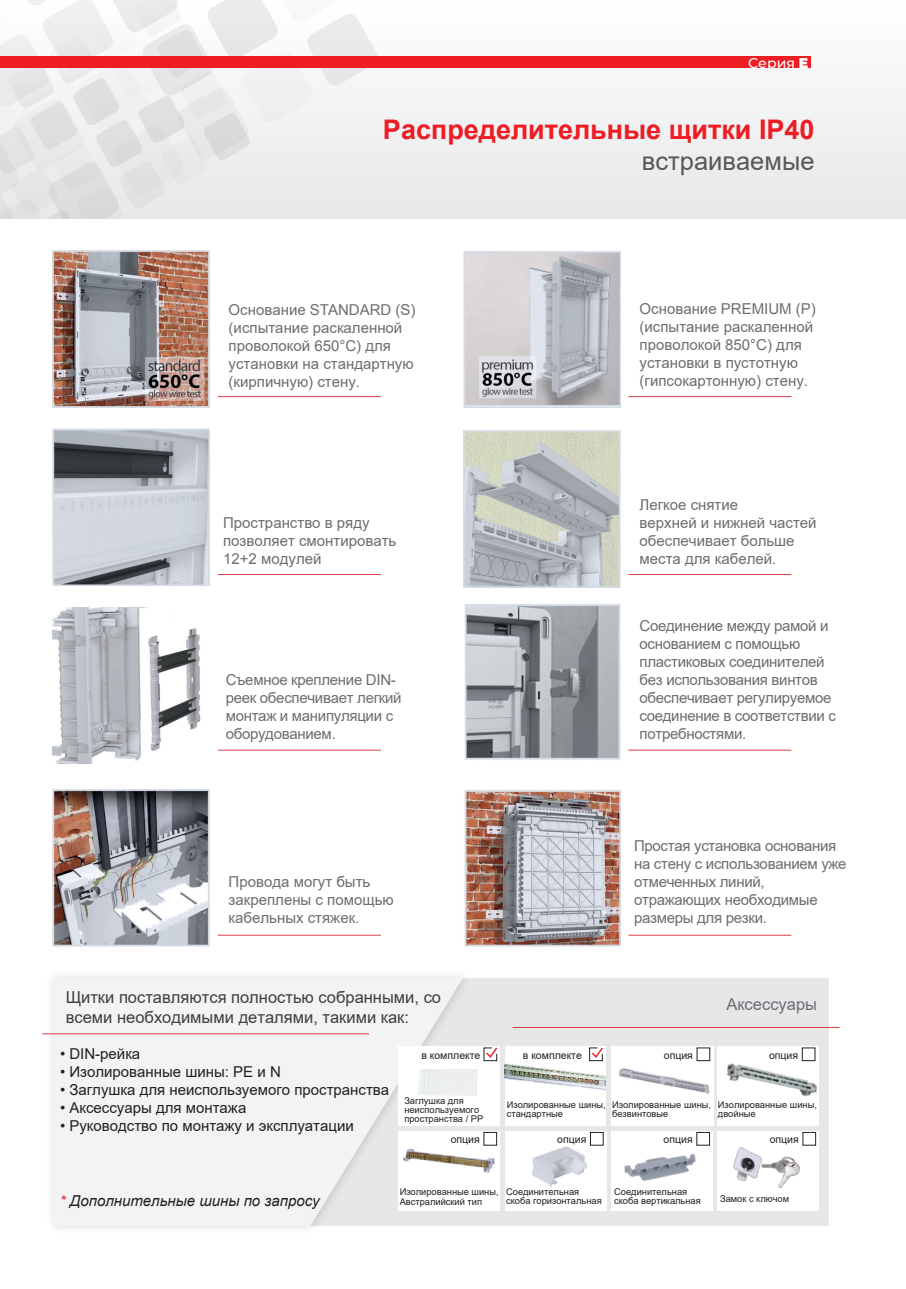
<style>
.page{position:relative;width:906px;height:1289px;background:#fff}
.page>*{position:absolute;margin:0;border:0;box-sizing:border-box;transform-origin:0 0}
.t1{font:700 27px "Arial";color:#ee1d23}
.t2{font:25.5px "Arial";color:#57585a}
.t3{font:16.5px/19.8px "Arial";color:#3e3e3f}
.t4{font:16.5px "Arial";color:#6c6d70}
.t5{font:15px/18px "Arial";color:#6c6d70}
.t6{font:15px/18px "Arial";letter-spacing:-.02em;color:#6c6d70}
.t7{font:15px "Arial";color:#231f20}
.t8{font:italic 15px "Arial";color:#231f20}
.t9{font:500 14.1px "Montserrat";color:#fff}
.t10{font:10.5px "Arial";color:#231f20}
.t11{font:10.5px "Arial";color:#231f20}
.t12{font:9.3px/9.3px "Arial";color:#231f20}
.s1{font-weight:900}
.s2{color:#ed1c24}
</style>
<div class="page">
<div style="left:0;top:0;width:906px;height:219px;background:#f2f3f4"></div>
<svg style="left:0;top:0;width:377px;height:219px"></svg>
<div style="left:0;top:57px;width:811px;height:11px;background:#ee1d23"></div>
<hr style="left:218px;top:396px;width:163px;height:1px;background:#da3e44">
<hr style="left:628px;top:396px;width:163px;height:1px;background:#da3e44">
<hr style="left:218px;top:574px;width:163px;height:1px;background:#da3e44">
<hr style="left:628px;top:574px;width:163px;height:1px;background:#da3e44">
<hr style="left:218px;top:749px;width:163px;height:1px;background:#da3e44">
<hr style="left:628px;top:749px;width:163px;height:1px;background:#da3e44">
<hr style="left:218px;top:934px;width:163px;height:1px;background:#da3e44">
<hr style="left:628px;top:934px;width:163px;height:1px;background:#da3e44">
<img style="left:53px;top:251px;width:156px;height:156px">
<img style="left:463px;top:251px;width:157px;height:156px">
<img style="left:53px;top:428px;width:156px;height:157px">
<img style="left:463px;top:430px;width:157px;height:157px">
<img style="left:53px;top:607px;width:148px;height:156px">
<img style="left:464px;top:604px;width:156px;height:156px">
<img style="left:53px;top:789px;width:156px;height:157px">
<img style="left:464px;top:789px;width:156px;height:157px">
<div style="left:478px;top:978px;width:351px;height:247px;background:#e6e7e9"></div>
<hr style="left:512px;top:1027px;width:327px;height:1px;background:#da3e44">
<svg style="left:53px;top:978px;width:410px;height:247px;fill:#f2f3f4"></svg>
<hr style="left:42px;top:1033px;width:327px;height:1px;background:#da3e44">
<div style="left:399px;top:1046px;width:101px;height:79px;background:#fff"></div>
<svg style="left:483px;top:1045px;width:16px;height:16px"></svg>
<div style="left:504px;top:1046px;width:101px;height:79px;background:#fff"></div>
<img style="left:505px;top:1061px;width:100px;height:29px">
<svg style="left:589px;top:1045px;width:15px;height:16px"></svg>
<div style="left:611px;top:1046px;width:102px;height:79px;background:#fff"></div>
<svg style="left:696px;top:1047px;width:14px;height:1px"></svg>
<img style="left:618px;top:1048px;width:93px;height:46px">
<div style="left:717px;top:1130px;width:102px;height:80px;background:#fff"></div>
<svg style="left:802px;top:1132px;width:14px;height:12px"></svg>
<img style="left:713px;top:1144px;width:108px;height:47px">
<div style="left:611px;top:1130px;width:102px;height:80px;background:#fff"></div>
<svg style="left:703px;top:1132px;width:7px;height:13px"></svg>
<div style="left:504px;top:1130px;width:102px;height:80px;background:#fff"></div>
<svg style="left:589px;top:1132px;width:15px;height:13px"></svg>
<div style="left:399px;top:1130px;width:101px;height:80px;background:#fff"></div>
<svg style="left:483px;top:1132px;width:14px;height:7px"></svg>
<img style="left:398px;top:1139px;width:100px;height:43px">
<div style="left:717px;top:1046px;width:101px;height:79px;background:#fff"></div>
<img style="left:717px;top:1041px;width:107px;height:81px">
<img style="left:532px;top:1146px;width:55px;height:41px">
<img style="left:616px;top:1125px;width:87px;height:57px">
<img style="left:418px;top:1069px;width:113px;height:27px">
<p class="t9" style="left:748px;top:53px;width:62px">Серия <span class="s1">E</span></p>
<h1 class="t1" style="left:383px;top:110px;width:433px">Распределительные щитки IP40</h1>
<h2 class="t2" style="left:642px;top:144px;width:174px">встраиваемые</h2>
<p class="t5" style="left:229px;top:301px;width:188px">Основание STANDARD (S) (испытание раскаленной проволокой 650°C) для установки на стандартную (кирпичную) стену.</p>
<p class="t5" style="left:223px;top:513px;width:175px">Пространство в ряду позволяет смонтировать<br>12+2 модулей</p>
<p class="t6" style="left:226px;top:671px;width:177px">Съемное крепление DIN&shy;реек обеспечивает легкий монтаж и манипуляции с оборудованием.</p>
<p class="t5" style="left:229px;top:873px;width:167px">Провода могут быть закреплены с помощью кабельных стяжек.</p>
<p class="t5" style="left:639px;top:299px;width:178px">Основание PREMIUM (P) (испытание раскаленной проволокой 850°C) для установки в пустотную (гипсокартонную) стену.</p>
<p class="t5" style="left:639px;top:496px;width:178px">Легкое снятие<br>верхней и нижней частей обеспечивает больше места для кабелей.</p>
<p class="t6" style="left:639px;top:616px;width:198px">Соединение между рамой и основанием с помощью пластиковых соединителей без использования винтов обеспечивает регулируемое соединение в соответствии с потребностями.</p>
<p class="t6" style="left:634px;top:837px;width:214px">Простая установка основания на стену с использованием уже отмеченных линий, отражающих необходимые размеры для резки.</p>
<p class="t3" style="left:66px;top:987px;width:377px">Щитки поставляются полностью собранными, со всеми необходимыми деталями, такими как:</p>
<p class="t7" style="left:60px;top:1043px;width:82px">• DIN-рейка</p>
<p class="t7" style="left:60px;top:1061px;width:222px">• Изолированные шины: PE и N</p>
<p class="t7" style="left:60px;top:1079px;width:331px">• Заглушка для неиспользуемого пространства</p>
<p class="t7" style="left:60px;top:1097px;width:188px">• Аксессуары для монтажа</p>
<p class="t7" style="left:60px;top:1115px;width:295px">• Руководство по монтажу и эксплуатации</p>
<p class="t4" style="left:726px;top:993px;width:92px">Аксессуары</p>
<p class="t11" style="left:421px;top:1048px;width:61px">в комплекте</p>
<p class="t10" style="left:523px;top:1048px;width:61px">в комплекте</p>
<p class="t10" style="left:664px;top:1047px;width:31px">опция</p>
<p class="t10" style="left:769px;top:1047px;width:31px">опция</p>
<p class="t12" style="left:404px;top:1095px;width:80px">Заглушка для неиспользуемого пространства / PP</p>
<p class="t12" style="left:507px;top:1099px;width:100px">Изолированные шины, стандартные</p>
<p class="t12" style="left:612px;top:1099px;width:100px">Изолированные шины, безвинтовые</p>
<p class="t12" style="left:718px;top:1099px;width:100px">Изолированные шины, двойные</p>
<p class="t8" style="left:60px;top:1190px;width:261px"><span class="s2">*</span> Дополнительные шины по запросу</p>
<p class="t10" style="left:451px;top:1132px;width:31px">опция</p>
<p class="t10" style="left:557px;top:1132px;width:31px">опция</p>
<p class="t10" style="left:663px;top:1132px;width:31px">опция</p>
<p class="t10" style="left:769px;top:1132px;width:31px">опция</p>
<p class="t12" style="left:400px;top:1186px;width:100px">Изолированные шины,<br>Австралийский тип</p>
<p class="t12" style="left:614px;top:1186px;width:88px">Соединительная скоба вертикальная</p>
<p class="t12" style="left:506px;top:1186px;width:97px">Соединительная скоба горизонтальная</p>
<p class="t12" style="left:720px;top:1194px;width:71px">Замок с ключом</p>
</div>
